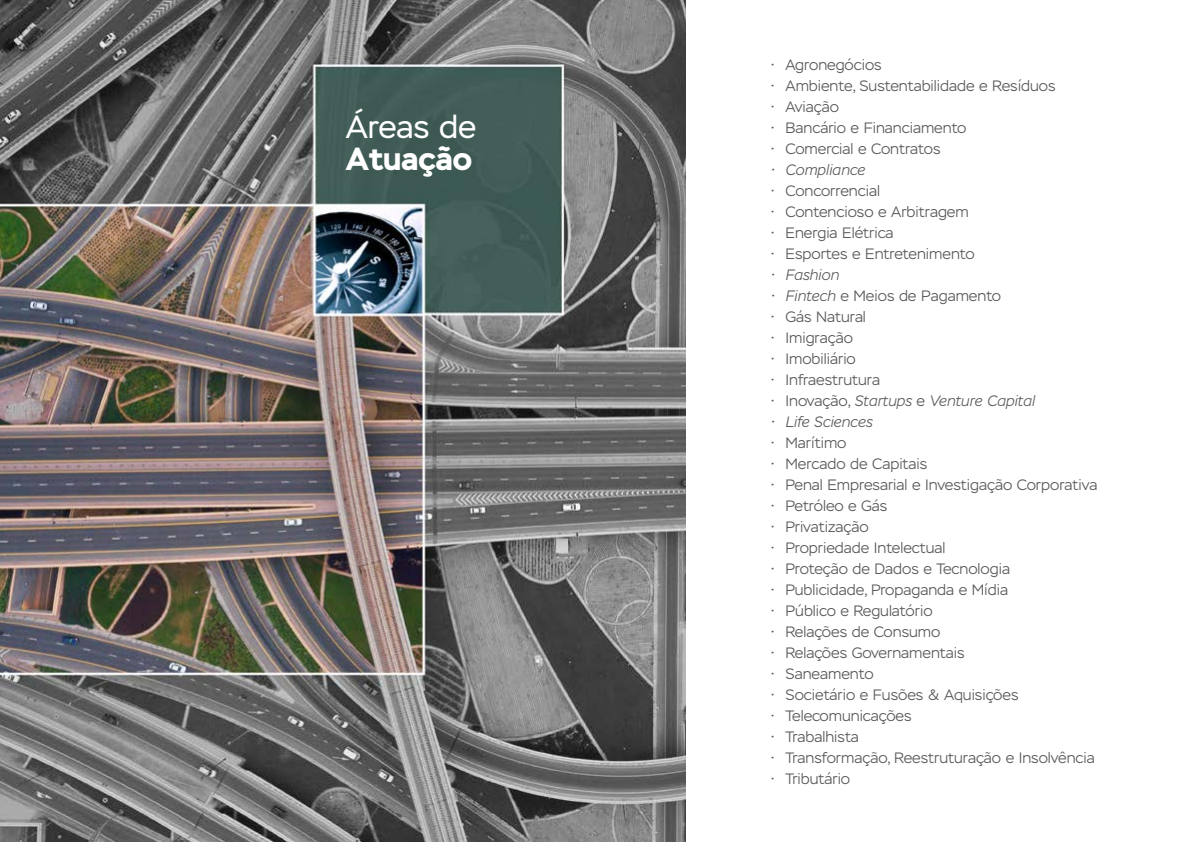
<style>
.page{position:relative;width:1191px;height:842px;background:#fff}
.page>*{position:absolute;margin:0;border:0;box-sizing:border-box;transform-origin:0 0}
.t1{font:32px/32px "Stem";color:#fff}
.t2{font:300 15px "Stem";color:#575756}
.t3{font:italic 300 15px "Stem";color:#575756}
.s1{font-weight:700}
.s2{font-style:italic}
.s3{font-style:normal}
</style>
<div class="page">
<img style="left:0;top:0;width:686px;height:842px">
<p class="t1" style="left:346px;top:111px;width:132px">Áreas de<br><span class="s1">Atuação</span></p>
<p class="t2" style="left:771px;top:56px;width:112px">• Agronegócios</p>
<p class="t2" style="left:771px;top:77px;width:286px">• Ambiente, Sustentabilidade e Resíduos</p>
<p class="t2" style="left:771px;top:98px;width:69px">• Aviação</p>
<p class="t2" style="left:771px;top:119px;width:197px">• Bancário e Financiamento</p>
<p class="t2" style="left:771px;top:140px;width:171px">• Comercial e Contratos</p>
<p class="t3" style="left:771px;top:161px;width:95px">• Compliance</p>
<p class="t2" style="left:771px;top:182px;width:110px">• Concorrencial</p>
<p class="t2" style="left:771px;top:203px;width:199px">• Contencioso e Arbitragem</p>
<p class="t2" style="left:771px;top:224px;width:124px">• Energia Elétrica</p>
<p class="t2" style="left:771px;top:245px;width:205px">• Esportes e Entretenimento</p>
<p class="t3" style="left:771px;top:266px;width:69px">• Fashion</p>
<p class="t2" style="left:771px;top:287px;width:231px"><span class="s2">• Fintech</span> e Meios de Pagamento</p>
<p class="t2" style="left:771px;top:308px;width:96px">• Gás Natural</p>
<p class="t2" style="left:771px;top:329px;width:83px">• Imigração</p>
<p class="t2" style="left:771px;top:350px;width:86px">• Imobiliário</p>
<p class="t2" style="left:771px;top:371px;width:110px">• Infraestrutura</p>
<p class="t3" style="left:771px;top:392px;width:265px"><span class="s3">• Inovação,</span> Startups <span class="s3">e</span> Venture Capital</p>
<p class="t3" style="left:771px;top:413px;width:103px">• Life Sciences</p>
<p class="t2" style="left:771px;top:434px;width:77px">• Marítimo</p>
<p class="t2" style="left:771px;top:455px;width:157px">• Mercado de Capitais</p>
<p class="t2" style="left:771px;top:476px;width:327px">• Penal Empresarial e Investigação Corporativa</p>
<p class="t2" style="left:771px;top:497px;width:117px">• Petróleo e Gás</p>
<p class="t2" style="left:771px;top:518px;width:99px">• Privatização</p>
<p class="t2" style="left:771px;top:539px;width:176px">• Propriedade Intelectual</p>
<p class="t2" style="left:771px;top:560px;width:240px">• Proteção de Dados e Tecnologia</p>
<p class="t2" style="left:771px;top:581px;width:238px">• Publicidade, Propaganda e Mídia</p>
<p class="t2" style="left:771px;top:602px;width:163px">• Público e Regulatório</p>
<p class="t2" style="left:771px;top:623px;width:171px">• Relações de Consumo</p>
<p class="t2" style="left:771px;top:644px;width:195px">• Relações Governamentais</p>
<p class="t2" style="left:771px;top:665px;width:104px">• Saneamento</p>
<p class="t2" style="left:771px;top:686px;width:249px">• Societário e Fusões &amp; Aquisições</p>
<p class="t2" style="left:771px;top:707px;width:142px">• Telecomunicações</p>
<p class="t2" style="left:771px;top:728px;width:89px">• Trabalhista</p>
<p class="t2" style="left:771px;top:749px;width:325px">• Transformação, Reestruturação e Insolvência</p>
<p class="t2" style="left:771px;top:770px;width:80px">• Tributário</p>
</div>
